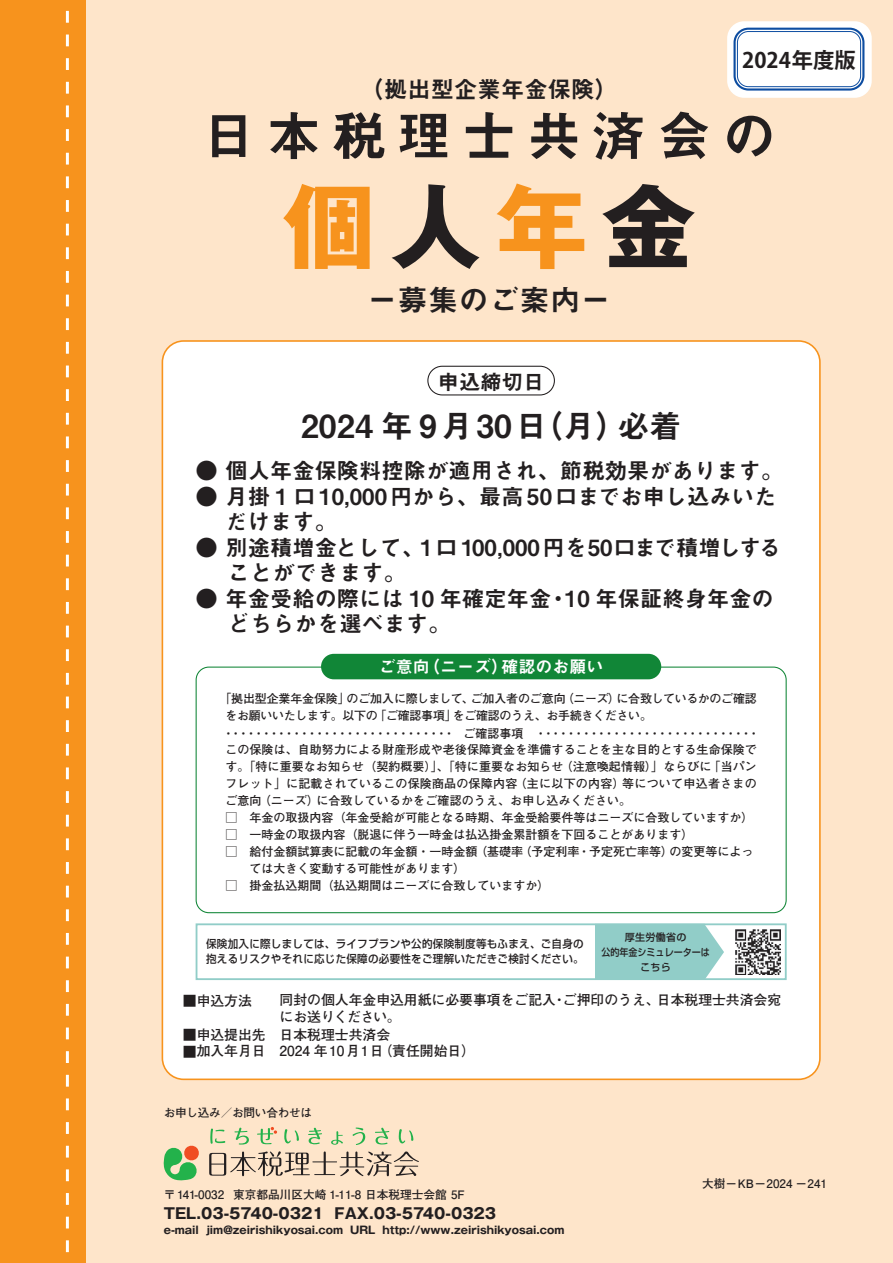
<style>
.page{position:relative;width:893px;height:1263px;background:#fff}
.page>*{position:absolute;margin:0;border:0;box-sizing:border-box;transform-origin:0 0}
.t1{font:700 92.55px "Gothic MB101 Pro";color:#f7931d}
.t2{font:54.15px "Midashi Go Pro MB31";letter-spacing:.2em;color:#231f20}
.t3{font:31.95px "Midashi Go Pro MB31";letter-spacing:.02em;color:#231f20}
.t4{font:29.7px "Midashi Go Pro MB31";letter-spacing:.025em;color:#231f20}
.t5{font:23.4px "Midashi Go Pro MB31";color:#231f20}
.t6{font:22.35px/25.5px "Midashi Go Pro MB31";color:#231f20}
.t7{font:700 21.3px "Koz Go Pro";color:#231f20}
.t8{font:21.3px "Midashi Go Pro MB31";color:#231f20}
.t9{font:16.95px "Midashi Go Pro MB31";color:#fff}
.t10{font:700 14.85px "Gothic MB101 Pro";color:#231f20}
.t11{font:700 13.8px/17px "Futo Go B101 Pro";color:#231f20}
.t12{font:700 12px/16.8px "Futo Go B101 Pro";color:#231f20}
.t13{font:700 12px/16.5px "Futo Go B101 Pro";letter-spacing:-.025em;color:#231f20}
.t14{font:700 11.7px "Futo Go B101 Pro";color:#231f20}
.t15{font:700 11.7px "Futo Go B101 Pro";letter-spacing:-.025em;color:#231f20}
.t16{font:500 11.1px/15.8px "Shin Go Pr 5";letter-spacing:.025em;color:#231f20;scale:.95 1}
.t17{font:700 10.65px "Gothic MB101 Pro";color:#231f20}
.t18{font:500 10.05px/15px "Shin Go Pr 5";color:#231f20;text-align:center}
.s1{color:#231f20}
</style>
<div class="page">
<div style="left:85px;top:0;width:808px;height:1263px;background:#fee5ca"></div>
<div style="left:0;top:0;width:85px;height:1263px;background:#f7931d"></div>
<svg style="left:66px;top:10px;width:3px;height:1243px"></svg>
<svg style="left:209px;top:1151px;width:210px;height:25px"></svg>
<svg style="left:163px;top:1145px;width:36px;height:36px"></svg>
<svg style="left:210px;top:1128px;width:15px;height:16px"></svg>
<svg style="left:234px;top:1128px;width:15px;height:16px"></svg>
<svg style="left:284px;top:1129px;width:15px;height:14px"></svg>
<svg style="left:308px;top:1128px;width:14px;height:16px"></svg>
<svg style="left:331px;top:1131px;width:12px;height:14px"></svg>
<svg style="left:353px;top:1127px;width:12px;height:18px"></svg>
<svg style="left:375px;top:1128px;width:14px;height:16px"></svg>
<svg style="left:399px;top:1129px;width:14px;height:14px"></svg>
<svg style="left:257px;top:1127px;width:20px;height:17px"></svg>
<div style="left:727px;top:21px;width:145px;height:77px;background:#fff;border-radius:17px"></div>
<div style="left:733px;top:28px;width:131px;height:63px;border:2px solid #0d4da1;border-radius:14px"></div>
<div style="left:737px;top:31px;width:124px;height:56px;border:1px solid #0d4da1;border-radius:11px"></div>
<div style="left:162px;top:341px;width:658px;height:738px;background:#fff;border-radius:21px"></div>
<div style="left:321px;top:654px;width:340px;height:25px;background:#118637;border-radius:13px"></div>
<div style="left:427px;top:366px;width:128px;height:29px;border:1px solid #231f20;border-radius:14px"></div>
<div style="left:196px;top:923px;width:591px;height:57px;border:2px solid #91cdc8"></div>
<svg style="left:595px;top:924px;width:129px;height:55px"></svg>
<img style="left:735px;top:930px;width:45px;height:44px">
<h3 class="t7" style="left:742px;top:47px;width:115px">2024年度版</h3>
<h3 class="t5" style="left:360px;top:71px;width:259px">（拠出型企業年金保険）</h3>
<h2 class="t2" style="left:202px;top:92px;width:576px">日本税理士共済会の</h2>
<h1 class="t1" style="left:283px;top:150px;width:413px">個<span class="s1">人</span>年<span class="s1">金</span></h1>
<h3 class="t4" style="left:367px;top:276px;width:245px">ー募集のご案内ー</h3>
<h3 class="t8" style="left:438px;top:365px;width:108px">申込締切日</h3>
<h3 class="t3" style="left:301px;top:400px;width:382px">2024 年 9月30日（月）必着</h3>
<h3 class="t6" style="left:196px;top:455px;width:589px">● 個人年金保険料控除が適用され、節税効果があります。</h3>
<h3 class="t6" style="left:225px;top:481px;width:553px;text-indent:-30px">● 月掛 1 口10,000円から、最高50口までお申し込みいただけます。</h3>
<h3 class="t6" style="left:228px;top:532px;width:555px;text-indent:-32px">● 別途積増金として、1口 100,000円を50口まで積増しすることができます。</h3>
<h3 class="t6" style="left:228px;top:583px;width:548px;text-indent:-32px">● 年金受給の際には 10 年確定年金・10 年保証終身年金のどちらかを選べます。</h3>
<h3 class="t9" style="left:379px;top:653px;width:226px">ご意向（ニーズ）確認のお願い</h3>
<p class="t13" style="left:225px;top:689px;width:533px;text-indent:-6px">「拠出型企業年金保険」のご加入に際しまして、ご加入者のご意向（ニーズ）に合致しているかのご確認をお願いいたします。以下の「ご確認事項」をご確認のうえ、お手続きください。</p>
<p class="t12" style="left:222px;top:723px;width:539px">・・・・・・・・・・・・・・・・・・・・・・・・・・・・・・　ご確認事項　・・・・・・・・・・・・・・・・・・・・・・・・・・・・・この保険は、自助努力による財産形成や老後保障資金を準備することを主な目的とする生命保険です。「特に重要なお知らせ（契約概要）」、「特に重要なお知らせ（注意喚起情報）」ならびに「当パンフレット」に記載されているこの保険商品の保障内容（主に以下の内容）等について申込者さまのご意向（ニーズ）に合致しているかをご確認のうえ、お申し込みください。</p>
<p class="t12" style="left:225px;top:807px;width:529px">□ 年金の取扱内容（年金受給が可能となる時期、年金受給要件等はニーズに合致していますか）</p>
<p class="t12" style="left:225px;top:824px;width:469px">□ 一時金の取扱内容（脱退に伴う一時金は払込掛金累計額を下回ることがあります）</p>
<p class="t12" style="left:249px;top:841px;width:505px;text-indent:-24px">□ 給付金額試算表に記載の年金額・一時金額（基礎率（予定利率・予定死亡率等）の変更等によっては大きく変動する可能性があります）</p>
<p class="t12" style="left:225px;top:875px;width:325px">□ 掛金払込期間（払込期間はニーズに合致していますか）</p>
<p class="t16" style="left:206px;top:935px;width:399px">保険加入に際しましては、ライフプランや公的保険制度等もふまえ、ご自身の抱えるリスクやそれに応じた保障の必要性をご理解いただきご検討ください。</p>
<p class="t18" style="left:601px;top:928px;width:110px">厚生労働省の<br>公的年金シミュレーターはこちら</p>
<p class="t11" style="left:280px;top:990px;width:503px;text-indent:-97px">■申込方法　　同封の個人年金申込用紙に必要事項をご記入・ご押印のうえ、日本税理士共済会宛にお送りください。</p>
<p class="t11" style="left:183px;top:1025px;width:209px">■申込提出先　日本税理士共済会</p>
<p class="t11" style="left:183px;top:1041px;width:294px">■加入年月日　2024 年10月1日（責任開始日）</p>
<p class="t15" style="left:164px;top:1103px;width:150px">お申し込み／お問い合わせは</p>
<p class="t14" style="left:164px;top:1185px;width:303px">〒141-0032　東京都品川区大崎 1-11-8 日本税理士会館 5F</p>
<p class="t10" style="left:164px;top:1201px;width:334px">TEL.03-5740-0321 FAX.03-5740-0323</p>
<p class="t17" style="left:164px;top:1221px;width:402px">e-mail jim@zeirishikyosai.com URL http://www.zeirishikyosai.com</p>
<p class="t14" style="left:702px;top:1174px;width:127px">大樹−KB−2024 −241</p>
</div>
